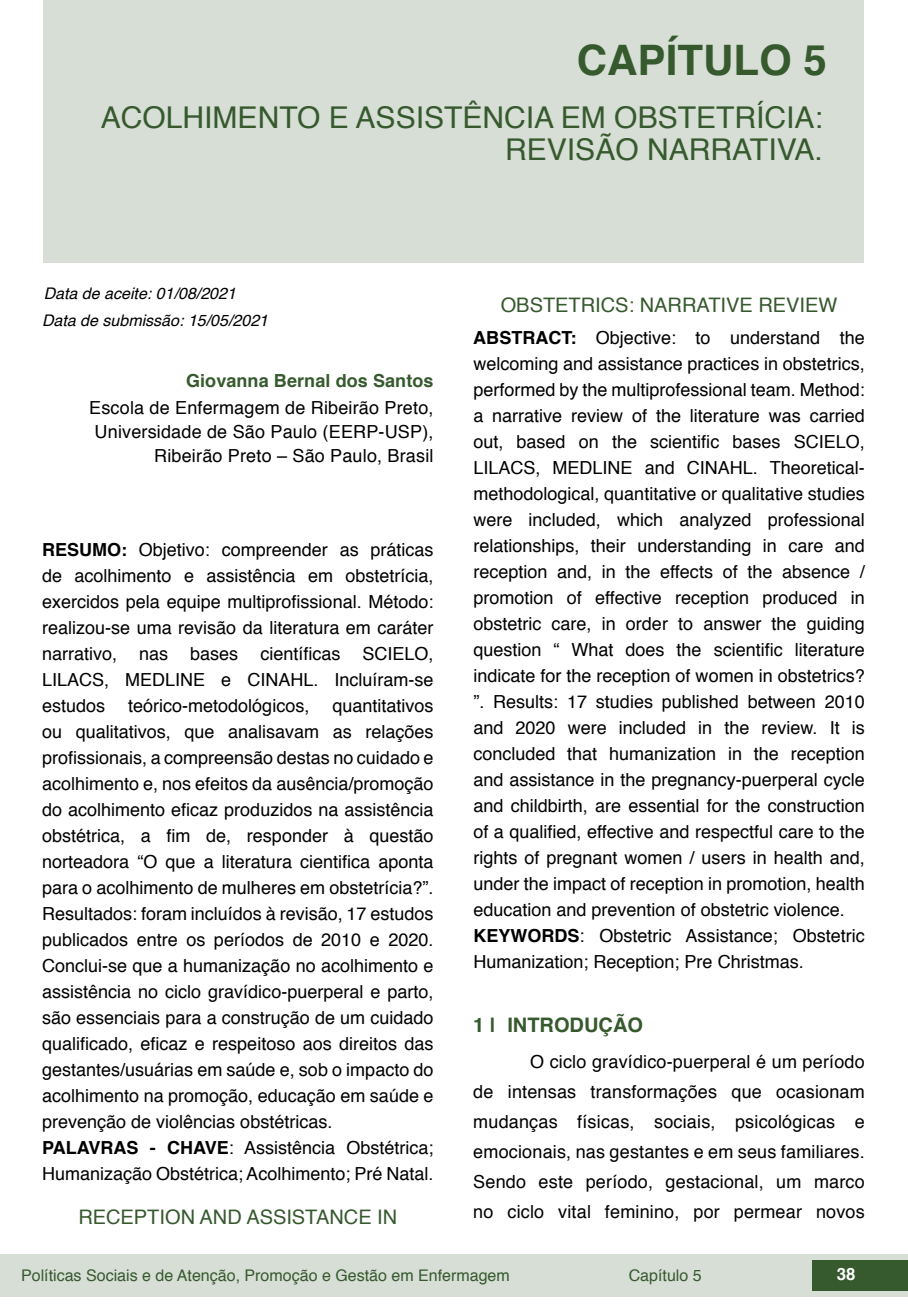
<style>
.page{position:relative;width:908px;height:1304px;background:#fff}
.page>*{position:absolute;margin:0;border:0;box-sizing:border-box;transform-origin:0 0}
.t1{font:700 42px "Helvetica";color:#36592e}
.t2{font:30px/32px "Helvetica";color:#36592e;text-align:right}
.t3{font:20px "Helvetica";color:#36592e}
.t4{font:700 20px "Helvetica";color:#36592e}
.t5{font:18px/26px "Helvetica";color:#000;text-align:justify}
.t6{font:700 18px "Helvetica";letter-spacing:.005em;color:#36592e}
.t7{font:700 16.8px "Helvetica";color:#fff}
.t8{font:16px "Helvetica";color:#36592e}
.t9{font:italic 16px "Helvetica";color:#000}
.s1{font-weight:700}
</style>
<div class="page">
<div style="left:0;top:1254px;width:906px;height:43px;background:#d7ded5"></div>
<div style="left:812px;top:1261px;width:95px;height:30px;background:#36592e"></div>
<div style="left:44px;top:0;width:819px;height:263px;background:#d7ded5"></div>
<h1 class="t1" style="left:576px;top:26px;width:251px">CAPÍTULO 5</h1>
<h2 class="t2" style="left:101px;top:103px;width:723px">ACOLHIMENTO E ASSISTÊNCIA EM OBSTETRÍCIA:<br>REVISÃO NARRATIVA.</h2>
<p class="t9" style="left:44px;top:280px;width:194px">Data de aceite: 01/08/2021</p>
<p class="t9" style="left:42px;top:307px;width:227px">Data de submissão: 15/05/2021</p>
<p class="t6" style="left:186px;top:366px;width:249px">Giovanna Bernal dos Santos</p>
<p class="t5" style="left:89px;top:396px;width:345px;line-height:24px;text-align:right">Escola de Enfermagem de Ribeirão Preto,<br>Universidade de São Paulo (EERP-USP),<br>Ribeirão Preto – São Paulo, Brasil</p>
<p class="t5" style="left:42px;top:537px;width:393px"><span class="s1">RESUMO:</span> Objetivo: compreender as práticas de acolhimento e assistência em obstetrícia, exercidos pela equipe multiprofissional. Método: realizou-se uma revisão da literatura em caráter narrativo, nas bases científicas SCIELO, LILACS, MEDLINE e CINAHL. Incluíram-se estudos</p>
<p class="t5" style="left:128px;top:693px;width:183px">teórico-metodológicos,</p>
<p class="t5" style="left:42px;top:693px;width:393px;text-align:left;text-indent:290px">quantitativos ou qualitativos, que analisavam as relações profissionais, a compreensão destas no cuidado e acolhimento e, nos efeitos da ausência/promoção do acolhimento eficaz produzidos na assistência obstétrica, a fim de, responder à questão norteadora “O que a literatura cientifica aponta para o acolhimento de mulheres em obstetrícia?”.<br>Resultados: foram incluídos à revisão, 17 estudos publicados entre os períodos de 2010 e 2020.<br>Conclui-se que a humanização no acolhimento e assistência no ciclo gravídico-puerperal e parto, são essenciais para a construção de um cuidado qualificado, eficaz e respeitoso aos direitos das gestantes/usuárias em saúde e, sob o impacto do acolhimento na promoção, educação em saúde e prevenção de violências obstétricas.<br><span class="s1">PALAVRAS - CHAVE</span>: Assistência Obstétrica; Humanização Obstétrica; Acolhimento; Pré Natal.</p>
<p class="t3" style="left:78px;top:1202px;width:320px">RECEPTION AND ASSISTANCE IN</p>
<p class="t3" style="left:500px;top:290px;width:338px">OBSTETRICS: NARRATIVE REVIEW</p>
<p class="t5" style="left:473px;top:325px;width:393px;text-align:left"><span class="s1">ABSTRACT:</span> Objective: to understand the welcoming and assistance practices in obstetrics, performed by the multiprofessional team. Method: a narrative review of the literature was carried out, based on the scientific bases SCIELO, LILACS, MEDLINE and CINAHL. Theoretical&shy;methodological, quantitative or qualitative studies were included, which analyzed professional relationships, their understanding in care and reception and, in the effects of the absence / promotion of effective reception produced in obstetric care, in order to answer the guiding question “ What does the scientific literature indicate for the reception of women in obstetrics? ”. Results: 17 studies published between 2010 and 2020 were included in the review. It is concluded that humanization in the reception and assistance in the pregnancy-puerperal cycle and childbirth, are essential for the construction of a qualified, effective and respectful care to the rights of pregnant women / users in health and, under the impact of reception in promotion, health education and prevention of obstetric violence.<br><span class="s1">KEYWORDS</span>: Obstetric Assistance; Obstetric Humanization; Reception; Pre Christmas.</p>
<p class="t4" style="left:473px;top:1009px;width:171px">1 | INTRODUÇÃO</p>
<p class="t5" style="left:473px;top:1047px;width:393px;line-height:30px;text-indent:57px">O ciclo gravídico-puerperal é um período de intensas transformações que ocasionam mudanças físicas, sociais, psicológicas e emocionais, nas gestantes e em seus familiares.<br>Sendo este período, gestacional, um marco no ciclo vital feminino, por permear novos</p>
<p class="t8" style="left:21px;top:1263px;width:490px">Políticas Sociais e de Atenção, Promoção e Gestão em Enfermagem</p>
<p class="t8" style="left:628px;top:1263px;width:74px">Capítulo 5</p>
<p class="t7" style="left:836px;top:1261px;width:20px">38</p>
</div>
